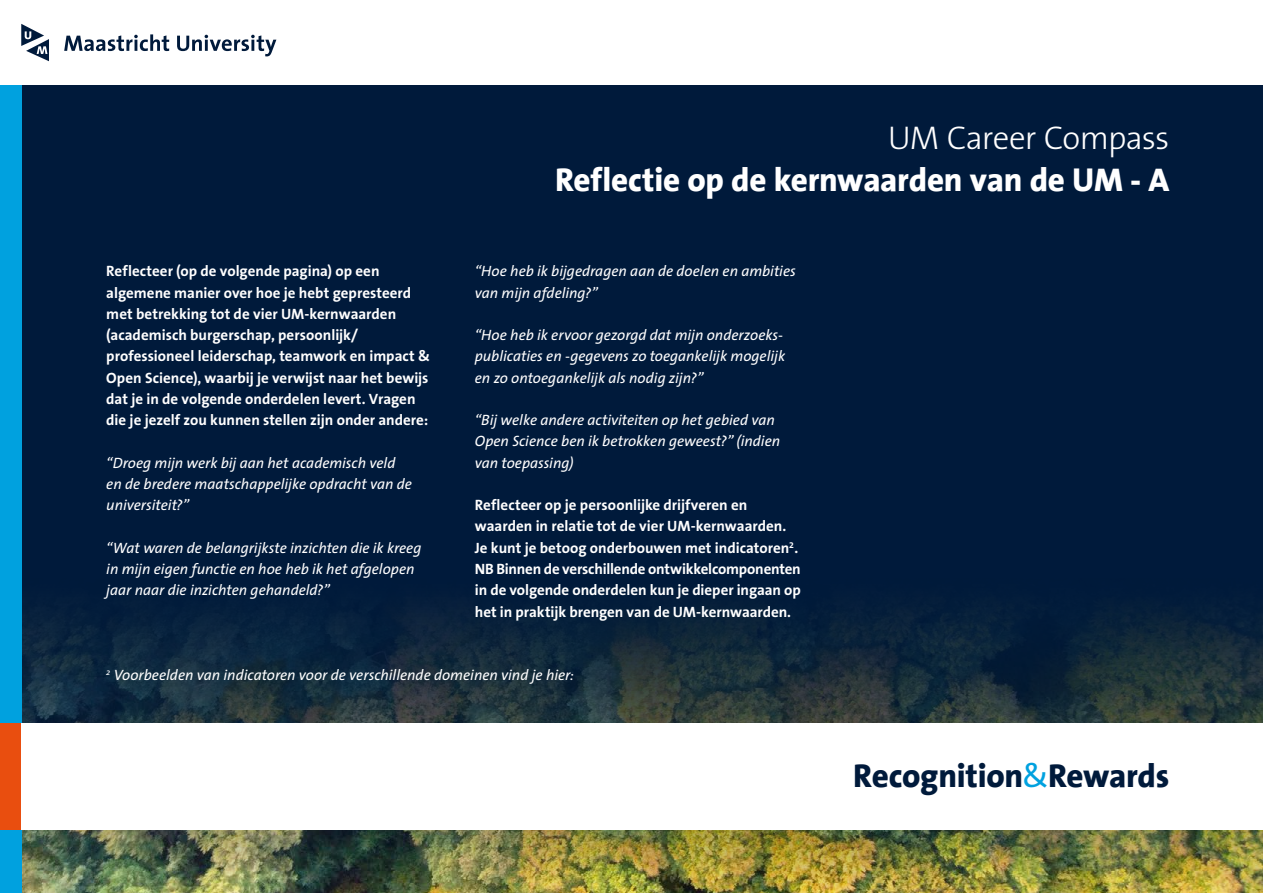
<style>
.page{position:relative;width:1263px;height:893px;background:#fff}
.page>*{position:absolute;margin:0;border:0;box-sizing:border-box;transform-origin:0 0}
.t1{font:800 33px "The Sans";letter-spacing:-.005em;color:#fff}
.t2{font:800 33px "The Sans";letter-spacing:-.01em;color:#001a3b}
.t3{font:300 33px "The Sans B3";letter-spacing:-.025em;color:#fff}
.t4{font:700 15px/21.3px "The Sans B7";color:#fff}
.t5{font:italic 15px/21.3px "The Sans";letter-spacing:-.005em;color:#fff}
.s1{font-family:"The Sans B5 Plain";font-weight:400;color:#00a1df}
</style>
<div class="page">
<img style="left:21px;top:85px;width:1242px;height:808px">
<svg style="left:64px;top:34px;width:105px;height:17px"></svg>
<svg style="left:177px;top:35px;width:99px;height:21px"></svg>
<svg style="left:21px;top:24px;width:28px;height:37px"></svg>
<div style="left:0;top:85px;width:21px;height:808px;background:#00a1df"></div>
<div style="left:0;top:723px;width:21px;height:106px;background:#e94e0f"></div>
<div style="left:21px;top:723px;width:1242px;height:106px;background:#fff"></div>
<p class="t4" style="left:106px;top:261px;width:325px">Reflecteer (op de volgende pagina) op een algemene manier over hoe je hebt gepresteerd met betrekking tot de vier UM-kernwaarden (academisch burgerschap, persoonlijk/ professioneel leiderschap, teamwork en impact &amp; Open Science), waarbij je verwijst naar het bewijs dat je in de volgende onderdelen levert. Vragen die je jezelf zou kunnen stellen zijn onder andere:</p>
<p class="t5" style="left:106px;top:452px;width:307px">“Droeg mijn werk bij aan het academisch veld en de bredere maatschappelijke opdracht van de universiteit?”</p>
<p class="t5" style="left:106px;top:537px;width:317px">“Wat waren de belangrijkste inzichten die ik kreeg in mijn eigen functie en hoe heb ik het afgelopen jaar naar die inzichten gehandeld?”</p>
<h1 class="t3" style="left:888px;top:121px;width:283px">UM Career Compass</h1>
<h1 class="t1" style="left:555px;top:152px;width:616px">Reflectie op de kernwaarden van de UM - A</h1>
<p class="t5" style="left:475px;top:260px;width:322px">“Hoe heb ik bijgedragen aan de doelen en ambities van mijn afdeling?”</p>
<p class="t5" style="left:475px;top:324px;width:312px">“Hoe heb ik ervoor gezorgd dat mijn onderzoeks&shy;publicaties en -gegevens zo toegankelijk mogelijk en zo ontoegankelijk als nodig zijn?”</p>
<p class="t5" style="left:475px;top:409px;width:307px">“Bij welke andere activiteiten op het gebied van<br>Open Science ben ik betrokken geweest?” (indien van toepassing)</p>
<p class="t4" style="left:475px;top:495px;width:327px">Reflecteer op je persoonlijke drijfveren en waarden in relatie tot de vier UM-kernwaarden.<br>Je kunt je betoog onderbouwen met indicatoren<sup>2</sup>.<br>NB Binnen de verschillende ontwikkelcomponenten in de volgende onderdelen kun je dieper ingaan op het in praktijk brengen van de UM-kernwaarden.</p>
<p class="t5" style="left:106px;top:664px;width:469px"><sup>2</sup> Voorbeelden van indicatoren voor de verschillende domeinen vind je hier:</p>
<h1 class="t2" style="left:853px;top:748px;width:318px">Recognition<span class="s1">&amp;</span>Rewards</h1>
</div>
